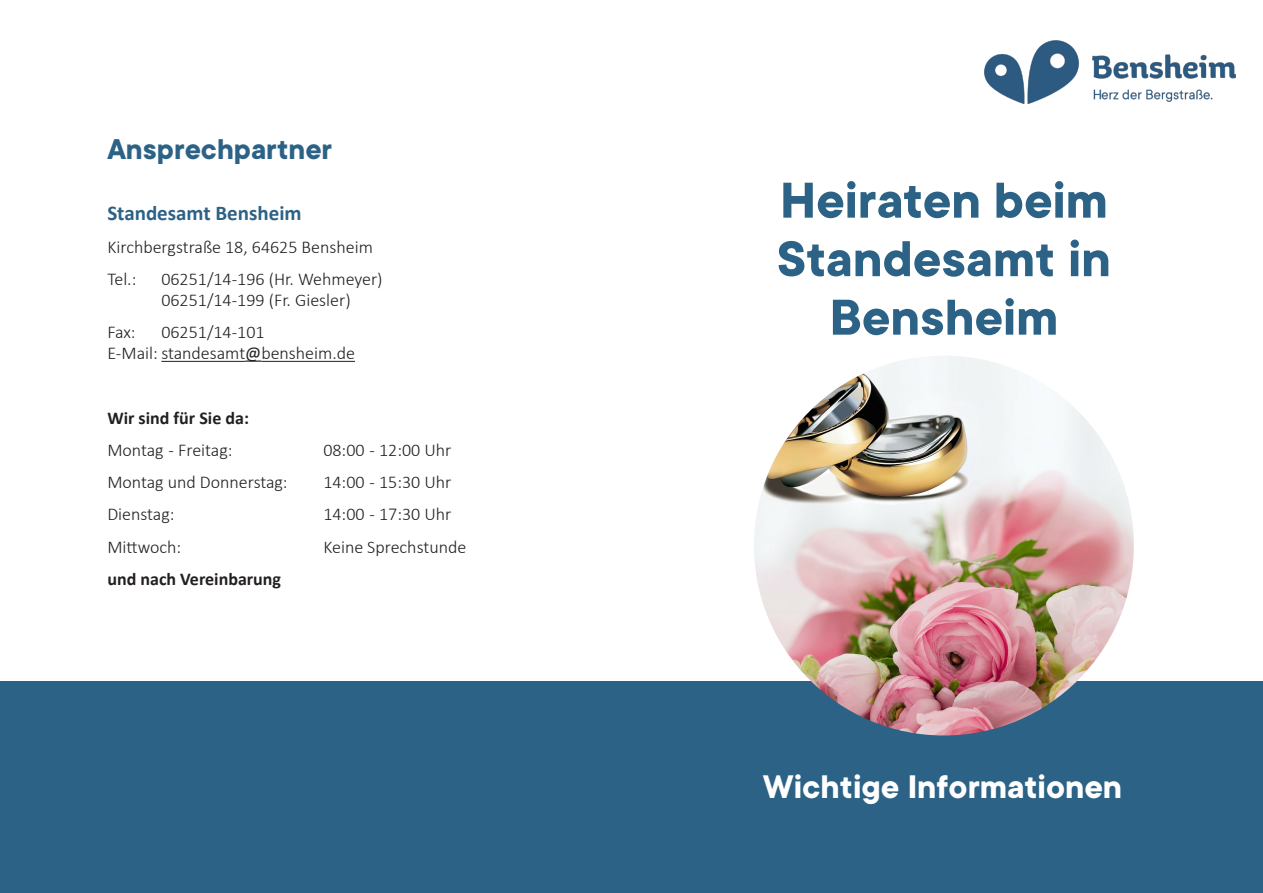
<style>
.page{position:relative;width:1263px;height:893px;background:#fff}
.page>*{position:absolute;margin:0;border:0;box-sizing:border-box;transform-origin:0 0}
.Headline_14pt_16pt_R{font:700 55.5px/58.5px "TT Commons";color:#2c6286;text-align:center}
.Copy_9_13pt{font:700 36px "TT Commons";color:#fff}
.Headline_14pt_16pt_R-2{font:700 31.5px "TT Commons";color:#2c6286}
.Copy_9_13pt-2{font:700 21px "Calibri";color:#2c6286}
.Copy_9_13pt-3{font:300 18px/21px "Calibri";color:#231f20}
.Copy_9_13pt-4{font:700 18px "Calibri";color:#231f20}
.s1{font-weight:400}
</style>
<div class="page">
<div style="left:0;top:682px;width:1263px;height:211px;background:#2c6286"></div>
<img style="left:754px;top:356px;width:380px;height:379px;border-radius:190px">
<hr style="left:161px;top:361px;width:84px;height:1px;background:#231f20">
<svg style="left:245px;top:360px;width:16px;height:2px"></svg>
<hr style="left:261px;top:361px;width:94px;height:1px;background:#231f20">
<img style="left:984px;top:40px;width:251px;height:64px">
<p class="Headline_14pt_16pt_R-2" style="left:107px;top:128px;width:226px">Ansprechpartner</p>
<p class="Copy_9_13pt-2" style="left:107px;top:198px;width:196px">Standesamt Bensheim</p>
<p class="Copy_9_13pt-3" style="left:107px;top:236px;width:267px">Kirchbergstraße 18, 64625 Bensheim</p>
<p class="Copy_9_13pt-3" style="left:107px;top:268px;width:31px">Tel.:</p>
<p class="Copy_9_13pt-3" style="left:161px;top:268px;width:223px">06251/14-196 (Hr. Wehmeyer)<br>06251/14-199 (Fr. Giesler)</p>
<p class="Copy_9_13pt-3" style="left:107px;top:321px;width:30px">Fax:</p>
<p class="Copy_9_13pt-3" style="left:107px;top:321px;width:249px;text-indent:54px">06251/14-101<br>E-Mail: standesamt<span class="s1">@</span>bensheim.de</p>
<p class="Copy_9_13pt-4" style="left:107px;top:405px;width:143px">Wir sind für Sie da:</p>
<p class="Copy_9_13pt-3" style="left:107px;top:439px;width:127px">Montag - Freitag:</p>
<p class="Copy_9_13pt-3" style="left:323px;top:439px;width:130px">08:00 - 12:00 Uhr</p>
<p class="Copy_9_13pt-3" style="left:107px;top:471px;width:182px">Montag und Donnerstag:</p>
<p class="Copy_9_13pt-3" style="left:323px;top:471px;width:130px">14:00 - 15:30 Uhr</p>
<p class="Copy_9_13pt-3" style="left:107px;top:504px;width:69px">Dienstag:</p>
<p class="Copy_9_13pt-3" style="left:323px;top:504px;width:130px">14:00 - 17:30 Uhr</p>
<p class="Copy_9_13pt-3" style="left:107px;top:536px;width:75px">Mittwoch:</p>
<p class="Copy_9_13pt-3" style="left:323px;top:536px;width:144px">Keine Sprechstunde</p>
<p class="Copy_9_13pt-4" style="left:107px;top:566px;width:175px">und nach Vereinbarung</p>
<p class="Headline_14pt_16pt_R" style="left:777px;top:170px;width:335px">Heiraten beim<br>Standesamt in<br>Bensheim</p>
<p class="Copy_9_13pt" style="left:763px;top:763px;width:361px">Wichtige Informationen</p>
</div>
